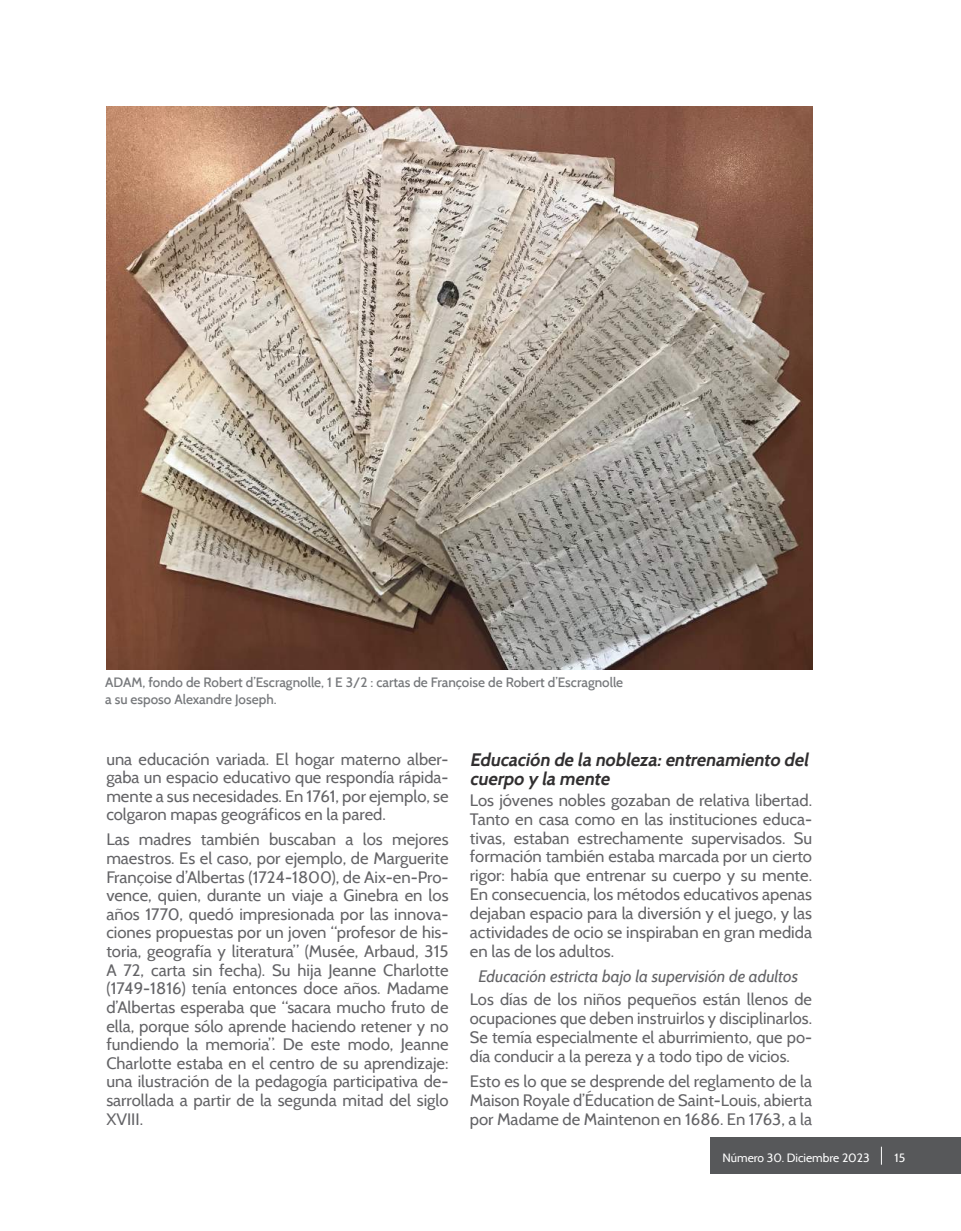
<style>
.page{position:relative;width:961px;height:1231px;background:#fff}
.page>*{position:absolute;margin:0;border:0;box-sizing:border-box;transform-origin:0 0}
.t1{font:italic 700 18px/18.9px "Cabin";color:#312f30}
.t2{font:16.5px/18.6px "Cabin";color:#636366;text-align:justify}
.t3{font:italic 16.5px "Cabin";color:#636366}
.t4{font:500 13.5px/16.5px "Cabin";color:#76787b}
.t5{font:12px "Cabin";color:#fff}
</style>
<div class="page">
<div style="left:710px;top:1137px;width:251px;height:36px;background:#57585a"></div>
<svg style="left:881px;top:1146px;width:1px;height:18px"></svg>
<img style="left:106px;top:106px;width:706px;height:563px">
<p class="t4" style="left:105px;top:674px;width:519px">ADAM, fondo de Robert d’Escragnolle, 1 E 3/2 : cartas de Françoise de Robert d’Escragnolle a su esposo Alexandre Joseph.</p>
<p class="t2" style="left:106px;top:749px;width:344px">una educación variada. El hogar materno alber&shy;gaba un espacio educativo que respondía rápida&shy;mente a sus necesidades. En 1761, por ejemplo, se colgaron mapas geográficos en la pared.</p>
<p class="t2" style="left:106px;top:830px;width:344px">Las madres también buscaban a los mejores maestros. Es el caso, por ejemplo, de Marguerite Françoise d’Albertas (1724-1800), de Aix-en-Pro&shy;vence, quien, durante un viaje a Ginebra en los años 1770, quedó impresionada por las innova&shy;ciones propuestas por un joven “profesor de his&shy;toria, geografía y literatura” (Musée, Arbaud, 315<br>A 72, carta sin fecha). Su hija Jeanne Charlotte (1749-1816) tenía entonces doce años. Madame d’Albertas esperaba que “sacara mucho fruto de ella, porque sólo aprende haciendo retener y no fundiendo la memoria”. De este modo, Jeanne Charlotte estaba en el centro de su aprendizaje: una ilustración de la pedagogía participativa de&shy;sarrollada a partir de la segunda mitad del siglo XVIII.</p>
<p class="t1" style="left:470px;top:750px;width:343px">Educación de la nobleza:entrenamiento del cuerpo y la mente</p>
<p class="t2" style="left:470px;top:790px;width:344px">Los jóvenes nobles gozaban de relativa libertad.<br>Tanto en casa como en las instituciones educa&shy;tivas, estaban estrechamente supervisados. Su formación también estaba marcada por un cierto rigor: había que entrenar su cuerpo y su mente.<br>En consecuencia, los métodos educativos apenas dejaban espacio para la diversión y el juego, y las actividades de ocio se inspiraban en gran medida en las de los adultos.</p>
<p class="t3" style="left:478px;top:966px;width:321px">Educación estricta bajo la supervisión de adultos</p>
<p class="t2" style="left:470px;top:989px;width:344px">Los días de los niños pequeños están llenos de ocupaciones que deben instruirlos y disciplinarlos.<br>Se temía especialmente el aburrimiento, que po&shy;día conducir a la pereza y a todo tipo de vicios.</p>
<p class="t2" style="left:470px;top:1071px;width:344px">Esto es lo que se desprende del reglamento de la Maison Royale d’Éducation de Saint-Louis, abierta por Madame de Maintenon en 1686. En 1763, a la</p>
<p class="t5" style="left:722px;top:1149px;width:149px">Número 30. Diciembre 2023</p>
<p class="t5" style="left:894px;top:1149px;width:12px">15</p>
</div>
